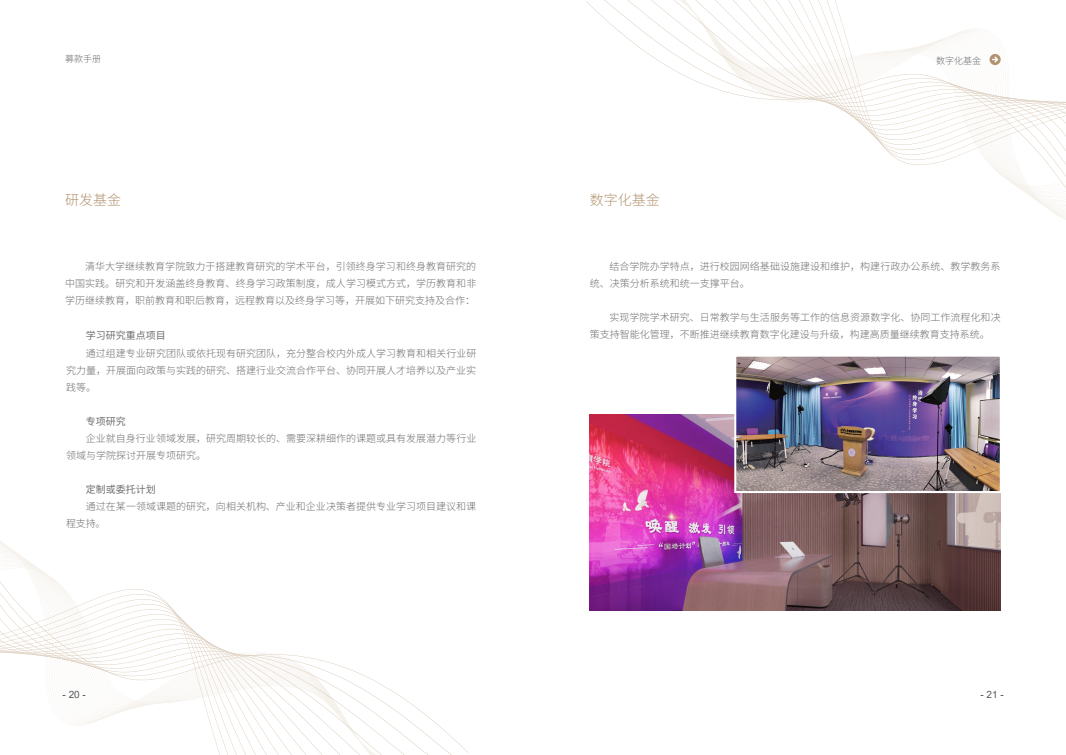
<style>
.page{position:relative;width:1066px;height:755px;background:#fff}
.page>*{position:absolute;margin:0;border:0;box-sizing:border-box;transform-origin:0 0}
.t1{font:300 14px "Source Han Sans CN";color:#b39470}
.t2{font:300 10px/17px "Source Han Sans CN";color:#6c6d70}
.t3{font:10px "Source Han Sans CN";color:#6c6d70}
.t4{font:10px "Arial";color:#57585a}
.t5{font:300 9px "Source Han Sans CN";color:#6c6d70}
</style>
<div class="page">
<svg style="left:0;top:541px;width:468px;height:213px"></svg>
<svg style="left:586px;top:0;width:480px;height:220px"></svg>
<svg style="left:989px;top:54px;width:12px;height:11px"></svg>
<img style="left:590px;top:414px;width:411px;height:195px">
<img style="left:737px;top:357px;width:262px;height:132px">
<div style="left:734px;top:354px;width:268px;height:138px;border:2px solid #fff"></div>
<p class="t5" style="left:65px;top:54px;width:37px">募款手册</p>
<p class="t5" style="left:936px;top:55px;width:46px">数字化基金</p>
<h1 class="t1" style="left:65px;top:192px;width:57px">研发基金</h1>
<h1 class="t1" style="left:590px;top:192px;width:71px">数字化基金</h1>
<p class="t2" style="left:65px;top:258px;width:413px;text-align:justify;text-indent:20px">清华大学继续教育学院致力于搭建教育研究的学术平台，引领终身学习和终身教育研究的中国实践。研究和开发涵盖终身教育、终身学习政策制度，成人学习模式方式，学历教育和非学历继续教育，职前教育和职后教育，远程教育以及终身学习等，开展如下研究支持及合作：</p>
<p class="t3" style="left:86px;top:330px;width:82px">学习研究重点项目</p>
<p class="t2" style="left:66px;top:344px;width:412px;text-align:justify;text-indent:20px">通过组建专业研究团队或依托现有研究团队，充分整合校内外成人学习教育和相关行业研究力量，开展面向政策与实践的研究、搭建行业交流合作平台、协同开展人才培养以及产业实践等。</p>
<p class="t3" style="left:86px;top:415px;width:42px">专项研究</p>
<p class="t2" style="left:66px;top:429px;width:412px;text-indent:20px">企业就自身行业领域发展，研究周期较长的、需要深耕细作的课题或具有发展潜力等行业领域与学院探讨开展专项研究。</p>
<p class="t3" style="left:86px;top:483px;width:71px">定制或委托计划</p>
<p class="t2" style="left:66px;top:497px;width:412px;text-indent:20px">通过在某一领域课题的研究，向相关机构、产业和企业决策者提供专业学习项目建议和课程支持。</p>
<p class="t2" style="left:590px;top:258px;width:412px;text-indent:20px">结合学院办学特点，进行校园网络基础设施建设和维护，构建行政办公系统、教学教务系统、决策分析系统和统一支撑平台。</p>
<p class="t2" style="left:590px;top:309px;width:412px;text-indent:20px">实现学院学术研究、日常教学与生活服务等工作的信息资源数字化、协同工作流程化和决策支持智能化管理，不断推进继续教育数字化建设与升级，构建高质量继续教育支持系统。</p>
<p class="t4" style="left:63px;top:687px;width:25px">- 20 -</p>
<p class="t4" style="left:980px;top:687px;width:25px">- 21 -</p>
</div>
